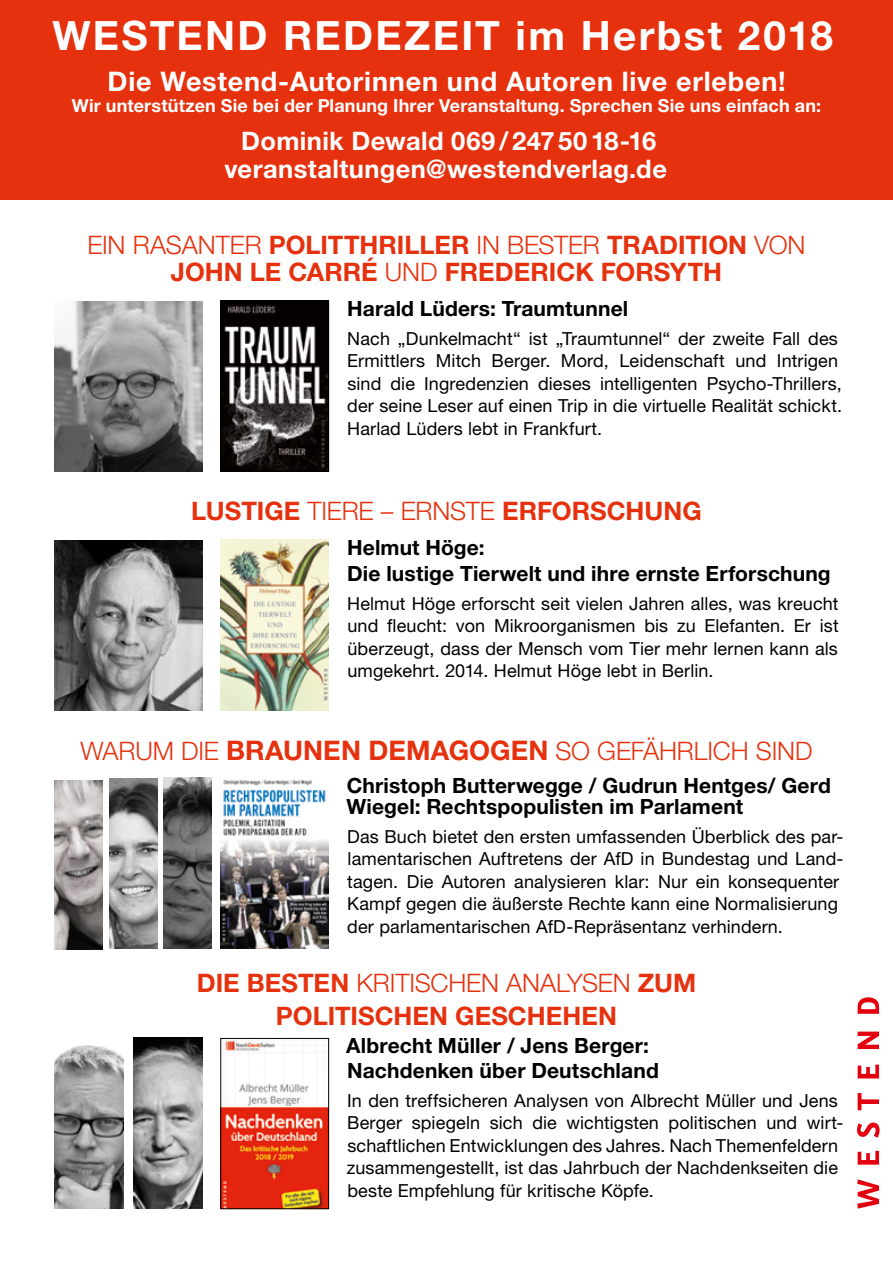
<style>
.page{position:relative;width:893px;height:1263px;background:#fff}
.page>*{position:absolute;margin:0;border:0;box-sizing:border-box;transform-origin:0 0}
.t1{font:700 40.5px "Helvetica Neue LT Std";letter-spacing:.055em;color:#fff}
.t2{font:700 27px "Helvetica Neue LT Std";letter-spacing:.03em;color:#fff}
.t3{font:700 25.5px/33.5px "Helvetica Neue LT Std";color:#e6310e;text-align:center}
.t4{font:700 25.5px/27.6px "Helvetica Neue LT Std";letter-spacing:.015em;color:#fff;text-align:center}
.t5{font:300 25.5px "Helvetica Neue LT Std";letter-spacing:-.005em;color:#e6310e}
.t6{font:700 21px/25.8px "Helvetica Neue LT Std";letter-spacing:.005em;color:#000}
.t7{font:18px/22.5px "Helvetica Neue LT Std";letter-spacing:.005em;color:#000}
.t8{font:700 18px "Helvetica Neue LT Std";letter-spacing:.01em;color:#fff}
.s1{font-weight:300}
.s2{font-weight:700;font-size:27px}
</style>
<div class="page">
<svg style="left:857px;top:1179px;width:22px;height:29px"></svg>
<svg style="left:858px;top:1151px;width:21px;height:14px"></svg>
<svg style="left:857px;top:1122px;width:22px;height:16px"></svg>
<svg style="left:858px;top:1093px;width:21px;height:17px"></svg>
<svg style="left:858px;top:1065px;width:21px;height:13px"></svg>
<svg style="left:858px;top:1031px;width:21px;height:18px"></svg>
<svg style="left:858px;top:997px;width:21px;height:17px"></svg>
<img style="left:223px;top:303px;width:104px;height:166px">
<div style="left:221px;top:301px;width:108px;height:170px;border:1px solid #000"></div>
<img style="left:54px;top:301px;width:149px;height:170px">
<img style="left:221px;top:540px;width:108px;height:170px">
<img style="left:221px;top:780px;width:108px;height:168px">
<img style="left:54px;top:780px;width:48px;height:169px">
<img style="left:223px;top:1040px;width:104px;height:167px">
<div style="left:221px;top:1038px;width:108px;height:171px;border:1px solid #000"></div>
<img style="left:54px;top:540px;width:149px;height:170px">
<img style="left:110px;top:778px;width:48px;height:170px">
<img style="left:163px;top:778px;width:48px;height:170px">
<img style="left:134px;top:1038px;width:69px;height:171px">
<img style="left:54px;top:1045px;width:69px;height:163px">
<div style="left:0;top:0;width:893px;height:200px;background:#e6310e"></div>
<h1 class="t1" style="left:52px;top:10px;width:782px">WESTEND REDEZEIT im Herbst 2018</h1>
<h2 class="t2" style="left:107px;top:64px;width:680px">Die Westend-Autorinnen und Autoren live erleben!</h2>
<p class="t8" style="left:72px;top:95px;width:751px">Wir unterstützen Sie bei der Planung Ihrer Veranstaltung. Sprechen Sie uns einfach an:</p>
<h3 class="t4" style="left:224px;top:127px;width:444px">Dominik Dewald 069 / 247 50 18-16 veranstaltungen@westendverlag.de</h3>
<h3 class="t3" style="left:87px;top:231px;width:719px;line-height:27px"><span class="s1">EIN RASANTER</span> POLITTHRILLER <span class="s1">IN BESTER</span> TRADITION <span class="s1">VON<br></span>JOHN LE CARRÉ <span class="s1">UND</span> FREDERICK FORSYTH</h3>
<p class="t6" style="left:347px;top:295px;width:283px">Harald Lüders: Traumtunnel</p>
<p class="t7" style="left:347px;top:327px;width:496px">Nach „Dunkelmacht“ ist „Traumtunnel“ der zweite Fall des Ermittlers Mitch Berger. Mord, Leidenschaft und Intrigen sind die Ingredenzien dieses intelligenten Psycho-Thrillers, der seine Leser auf einen Trip in die virtuelle Realität schickt.<br>Harlad Lüders lebt in Frankfurt.</p>
<h3 class="t3" style="left:191px;top:493px;width:512px">LUSTIGE <span class="s1">TIERE – ERNSTE</span> ERFORSCHUNG</h3>
<p class="t6" style="left:347px;top:534px;width:485px">Helmut Höge:<br>Die lustige Tierwelt und ihre ernste Erforschung</p>
<p class="t7" style="left:347px;top:592px;width:493px;text-align:justify">Helmut Höge erforscht seit vielen Jahren alles, was kreucht und fleucht: von Mikroorganismen bis zu Elefanten. Er ist überzeugt, dass der Mensch vom Tier mehr lernen kann als umgekehrt. 2014. Helmut Höge lebt in Berlin.</p>
<h3 class="t5" style="left:80px;top:735px;width:734px">WARUM DIE <span class="s2">BRAUNEN DEMAGOGEN</span> SO GEFÄHRLICH SIND</h3>
<p class="t6" style="left:347px;top:774px;width:486px;line-height:21px">Christoph Butterwegge / Gudrun Hentges/ Gerd<br>Wiegel: Rechtspopulisten im Parlament</p>
<p class="t7" style="left:347px;top:825px;width:498px">Das Buch bietet den ersten umfassenden Überblick des par&shy;lamentarischen Auftretens der AfD in Bundestag und Land&shy;tagen. Die Autoren analysieren klar: Nur ein konsequenter Kampf gegen die äußerste Rechte kann eine Normalisierung der parlamentarischen AfD-Repräsentanz verhindern.</p>
<h3 class="t3" style="left:197px;top:966px;width:501px">DIE BESTEN <span class="s1">KRITISCHEN ANALYSEN</span> ZUM<br>POLITISCHEN GESCHEHEN</h3>
<p class="t6" style="left:346px;top:1033px;width:314px;line-height:24.5px">Albrecht Müller / Jens Berger:<br>Nachdenken über Deutschland</p>
<p class="t7" style="left:347px;top:1088px;width:498px">In den treffsicheren Analysen von Albrecht Müller und Jens Berger spiegeln sich die wichtigsten politischen und wirt&shy;schaftlichen Entwicklungen des Jahres. Nach Themenfeldern zusammengestellt, ist das Jahrbuch der Nachdenkseiten die beste Empfehlung für kritische Köpfe.</p>
</div>
